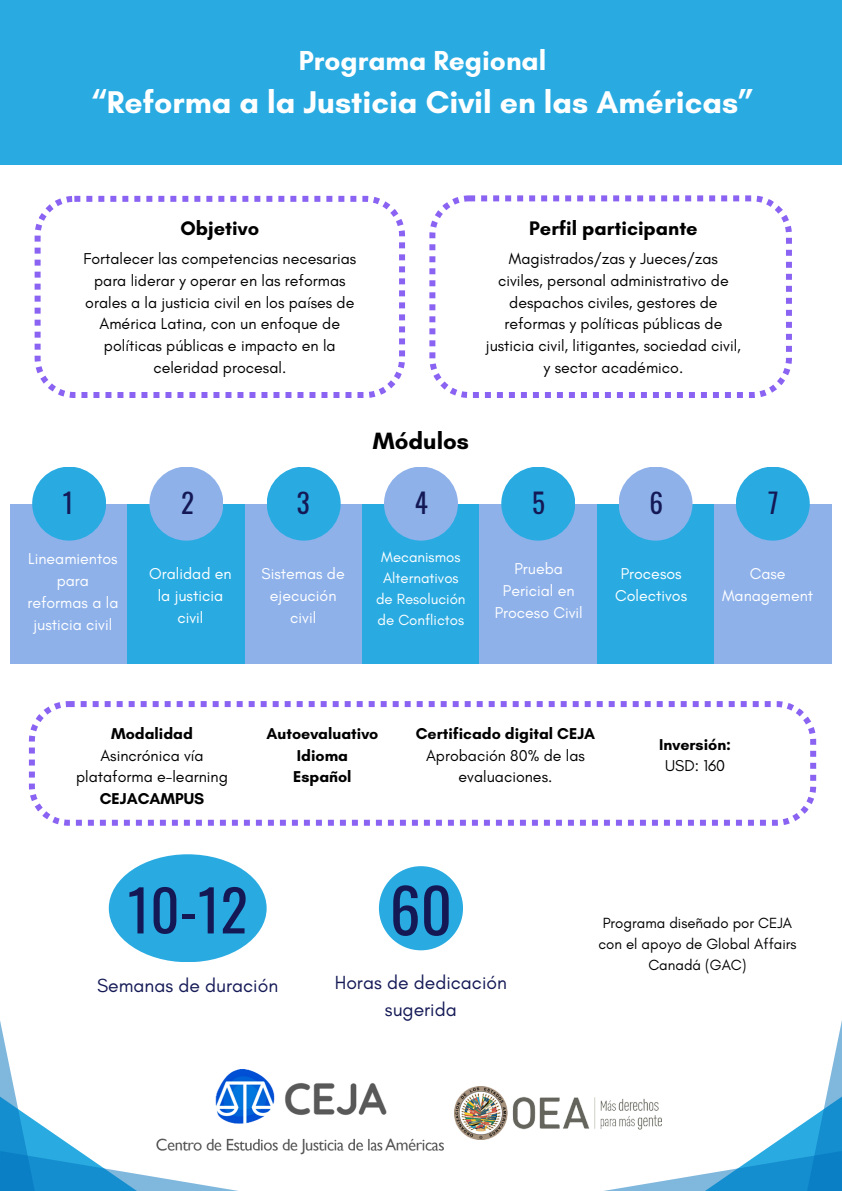
<style>
.page{position:relative;width:842px;height:1191px;background:#fff}
.page>*{position:absolute;margin:0;border:0;box-sizing:border-box;transform-origin:0 0}
.t1{font:61.3px "Oswald";color:#141956}
.t2{font:56.9px "Oswald";color:#141956}
.t3{font:700 32px "Glacial Indifference";color:#fff}
.t4{font:700 28px "Glacial Indifference";color:#fff}
.t5{font:27.1px "Oswald";color:#141956}
.t6{font:700 24px "Glacial Indifference";color:#000}
.t7{font:700 20px "Glacial Indifference";color:#000}
.t8{font:19.3px/26.5px "Glacial Indifference";color:#141956;text-align:center}
.t9{font:16px/21.8px "Glacial Indifference";color:#000;text-align:center}
.t10{font:16px/21.8px "Glacial Indifference";color:#fff;text-align:center}
.t11{font:700 16px/21.8px "Glacial Indifference";color:#000;text-align:center}
.t12{font:15px/21px "Glacial Indifference";color:#000;text-align:center}
.t13{font:15px/21px "Glacial Indifference";color:#fff;text-align:center}
.s1{font-weight:700}
</style>
<div class="page">
<div style="left:0;top:1px;width:842px;height:164px;background:#29abe2"></div>
<svg style="left:29px;top:701px;width:787px;height:124px"></svg>
<svg style="left:0;top:1021px;width:232px;height:169px"></svg>
<svg style="left:610px;top:1020px;width:232px;height:170px"></svg>
<svg style="left:35px;top:196px;width:370px;height:201px"></svg>
<svg style="left:429px;top:195px;width:363px;height:203px"></svg>
<div style="left:109px;top:854px;width:158px;height:108px;background:#29abe2;border-radius:50%"></div>
<div style="left:379px;top:866px;width:84px;height:84px;background:#29abe2;border-radius:50%"></div>
<div style="left:11px;top:503px;width:117px;height:160px;background:#8eb1ea"></div>
<div style="left:128px;top:503px;width:117px;height:160px;background:#29abe2"></div>
<div style="left:245px;top:503px;width:117px;height:160px;background:#8eb1ea"></div>
<div style="left:362px;top:503px;width:118px;height:160px;background:#29abe2"></div>
<div style="left:480px;top:503px;width:117px;height:160px;background:#8eb1ea"></div>
<div style="left:32px;top:466px;width:74px;height:74px;background:#29abe2;border-radius:50%"></div>
<div style="left:149px;top:466px;width:74px;height:74px;background:#8eb1ea;border-radius:50%"></div>
<div style="left:267px;top:466px;width:74px;height:74px;background:#29abe2;border-radius:50%"></div>
<div style="left:384px;top:466px;width:74px;height:74px;background:#8eb1ea;border-radius:50%"></div>
<div style="left:501px;top:466px;width:74px;height:74px;background:#29abe2;border-radius:50%"></div>
<div style="left:597px;top:503px;width:117px;height:160px;background:#29abe2"></div>
<div style="left:619px;top:466px;width:73px;height:74px;background:#8eb1ea;border-radius:50%"></div>
<div style="left:714px;top:503px;width:117px;height:160px;background:#8eb1ea"></div>
<div style="left:736px;top:466px;width:74px;height:74px;background:#29abe2;border-radius:50%"></div>
<img style="left:150px;top:1065px;width:294px;height:94px">
<img style="left:454px;top:1086px;width:207px;height:53px">
<h2 class="t4" style="left:299px;top:43px;width:249px">Programa Regional</h2>
<h2 class="t3" style="left:90px;top:83px;width:666px">“Reforma a la Justicia Civil en las Américas”</h2>
<h6 class="t7" style="left:181px;top:216px;width:80px">Objetivo</h6>
<p class="t9" style="left:83px;top:247px;width:274px">Fortalecer las competencias necesarias para liderar y operar en las reformas orales a la justicia civil en los países de América Latina, con un enfoque de políticas públicas e impacto en la celeridad procesal.</p>
<p class="t7" style="left:529px;top:216px;width:170px">Perfil participante</p>
<p class="t9" style="left:486px;top:247px;width:257px">Magistrados/zas y Jueces/zas civiles, personal administrativo de despachos civiles, gestores de reformas y políticas públicas de justicia civil, litigantes, sociedad civil, y sector académico.</p>
<p class="t6" style="left:373px;top:426px;width:98px">Módulos</p>
<p class="t5" style="left:63px;top:481px;width:12px">1</p>
<p class="t5" style="left:181px;top:481px;width:14px">2</p>
<p class="t5" style="left:297px;top:481px;width:14px">3</p>
<p class="t5" style="left:415px;top:481px;width:15px">4</p>
<p class="t5" style="left:532px;top:481px;width:14px">5</p>
<p class="t5" style="left:649px;top:481px;width:15px">6</p>
<p class="t5" style="left:768px;top:481px;width:12px">7</p>
<p class="t10" style="left:27px;top:548px;width:93px">Lineamientos para reformas a la justicia civil</p>
<p class="t10" style="left:149px;top:562px;width:84px">Oralidad en la justicia civil</p>
<p class="t10" style="left:262px;top:562px;width:85px">Sistemas de ejecución civil</p>
<p class="t13" style="left:376px;top:545px;width:91px">Mecanismos<br>Alternativos de Resolución de Conflictos</p>
<p class="t10" style="left:495px;top:557px;width:90px">Prueba<br>Pericial en<br>Proceso Civil</p>
<p class="t10" style="left:615px;top:562px;width:73px">Procesos<br>Colectivos</p>
<p class="t10" style="left:722px;top:562px;width:93px">Case<br>Management</p>
<h4 class="t11" style="left:111px;top:722px;width:83px">Modalidad</h4>
<p class="t9" style="left:76px;top:744px;width:153px">Asincrónica vía plataforma e-learning<br><span class="s1">CEJACAMPUS</span></p>
<h4 class="t11" style="left:266px;top:722px;width:113px">Autoevaluativo<br>Idioma<br>Español</h4>
<p class="t9" style="left:416px;top:722px;width:181px"><span class="s1">Certificado digital CEJA<br></span>Aprobación 80% de las evaluaciones.</p>
<h3 class="t11" style="left:659px;top:733px;width:73px">Inversión:</h3>
<p class="t9" style="left:665px;top:754px;width:61px">USD: 160</p>
<h1 class="t2" style="left:128px;top:865px;width:121px">10-12</h1>
<p class="t8" style="left:97px;top:971px;width:182px">Semanas de duración</p>
<p class="t1" style="left:390px;top:862px;width:64px">60</p>
<h5 class="t8" style="left:335px;top:968px;width:174px">Horas de dedicación sugerida</h5>
<h5 class="t12" style="left:598px;top:912px;width:200px">Programa diseñado por CEJA con el apoyo de Global Affairs<br>Canadá (GAC)</h5>
</div>
